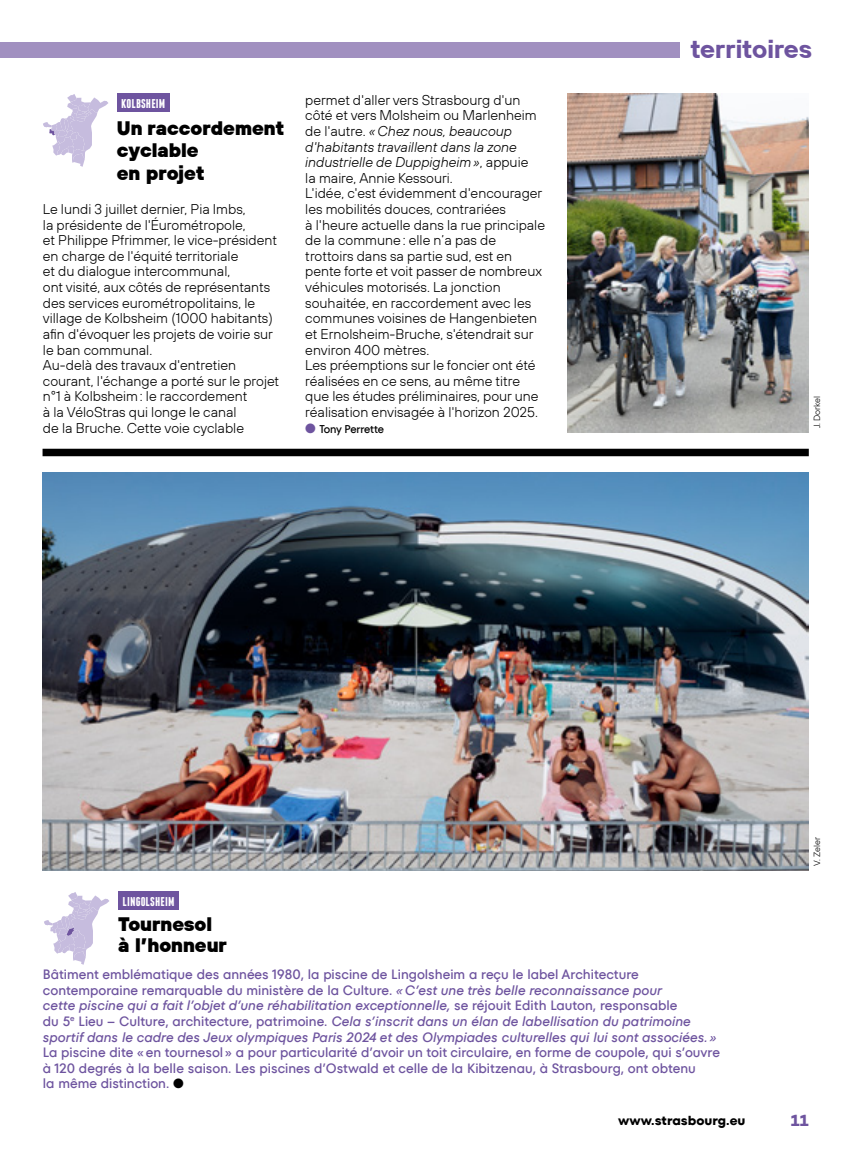
<style>
.page{position:relative;width:851px;height:1149px;background:#fff}
.page>*{position:absolute;margin:0;border:0;box-sizing:border-box;transform-origin:0 0}
.t1{font:italic 700 25.5px "TT Hoves";color:#6e549f}
.t2{font:900 19.5px/22.5px "TT Hoves";color:#000}
.t3{font:700 16.5px "Campton";color:#6e549f}
.t4{font:300 14.1px/15.6px "TT Hoves";color:#000}
.t5{font:italic 500 13.5px/15.6px "TT Fors";color:#6e549f}
.t6{font:500 13.5px/15.6px "TT Fors";color:#6e549f}
.t7{font:700 12.75px "Franchise";letter-spacing:.01em;color:#fff}
.t8{font:700 12.75px "TT Fors";color:#000}
.t9{font:500 11.25px "TT Fors";letter-spacing:-.02em;color:#000;scale:.95 1}
.t10{font:300 9px "TT Hoves";color:#000}
.s1{font-style:italic}
.s2{color:#6e549f}
.s3{font-style:normal}
.s4{color:#000}
</style>
<div class="page">
<div style="left:0;top:42px;width:679px;height:16px;background:#a190c0"></div>
<div style="left:117px;top:94px;width:52px;height:18px;background:#6e549f"></div>
<div style="left:118px;top:891px;width:61px;height:18px;background:#6e549f"></div>
<img style="left:43px;top:472px;width:765px;height:397px">
<svg style="left:44px;top:892px;width:65px;height:72px"></svg>
<div style="left:43px;top:448px;width:765px;height:8px;background:#000"></div>
<img style="left:567px;top:94px;width:241px;height:338px">
<svg style="left:43px;top:94px;width:65px;height:73px"></svg>
<p class="t7" style="left:121px;top:97px;width:46px">KOLBSHEIM</p>
<h2 class="t2" style="left:117px;top:116px;width:169px">Un raccordement cyclable<br>en projet</h2>
<p class="t4" style="left:43px;top:201px;width:238px">Le lundi 3 juillet dernier, Pia Imbs,<br>la présidente de l'Éurométropole,<br>et Philippe Pfrimmer, le vice-président en charge de l'équité territoriale<br>et du dialogue intercommunal,<br>ont visité, aux côtés de représentants des services eurométropolitains, le village de Kolbsheim (1000 habitants) afin d'évoquer les projets de voirie sur le ban communal.<br>Au-delà des travaux d'entretien courant, l'échange a porté sur le projet n°1 à Kolbsheim: le raccordement<br>à la VéloStras qui longe le canal<br>de la Bruche. Cette voie cyclable</p>
<p class="t4" style="left:305px;top:92px;width:241px">permet d'aller vers Strasbourg d'un côté et vers Molsheim ou Marlenheim de l'autre. <span class="s1">«Chez nous, beaucoup d'habitants travaillent dans la zone industrielle de Duppigheim»</span>, appuie<br>la maire, Annie Kessouri.<br>L'idée, c'est évidemment d'encourager les mobilités douces, contrariées<br>à l'heure actuelle dans la rue principale de la commune: elle n’a pas de trottoirs dans sa partie sud, est en pente forte et voit passer de nombreux véhicules motorisés. La jonction souhaitée, en raccordement avec les communes voisines de Hangenbieten et Ernolsheim-Bruche, s'étendrait sur environ 400 mètres.<br>Les préemptions sur le foncier ont été réalisées en ce sens, au même titre que les études préliminaires, pour une réalisation envisagée à l'horizon 2025.</p>
<p class="t9" style="left:305px;top:422px;width:84px"><span class="s2">●</span> Tony Perrette</p>
<h1 class="t1" style="left:691px;top:32px;width:129px">territoires</h1>
<p class="t10" style="left:811px;top:428px;width:34px;rotate:-90deg">J. Dorkel</p>
<p class="t7" style="left:122px;top:894px;width:54px">LINGOLSHEIM</p>
<h2 class="t2" style="left:118px;top:912px;width:110px;line-height:21px">Tournesol à l’honneur</h2>
<p class="t10" style="left:811px;top:865px;width:30px;rotate:-90deg">V. Zeler</p>
<p class="t5" style="left:43px;top:966px;width:674px"><span class="s3">Bâtiment emblématique des années 1980, la piscine de Lingolsheim a reçu le label Architecture contemporaine remarquable du ministère de la Culture.</span> «C’est une très belle reconnaissance pour<br>cette piscine qui a fait l’objet d’une réhabilitation exceptionnelle, <span class="s3">se réjouit Edith Lauton, responsable<br>du 5</span><sup>e</sup> <span class="s3">Lieu – Culture, architecture, patrimoine.</span> Cela s’inscrit dans un élan de labellisation du patrimoine sportif dans le cadre des Jeux olympiques Paris 2024 et des Olympiades culturelles qui lui sont associées.»</p>
<p class="t6" style="left:43px;top:1044px;width:678px">La piscine dite «en tournesol» a pour particularité d’avoir un toit circulaire, en forme de coupole, qui s’ouvre à 120 degrés à la belle saison. Les piscines d’Ostwald et celle de la Kibitzenau, à Strasbourg, ont obtenu<br>la même distinction. <span class="s4">●</span></p>
<p class="t8" style="left:618px;top:1112px;width:129px">www.strasbourg.eu</p>
<p class="t3" style="left:790px;top:1109px;width:19px">11</p>
</div>
